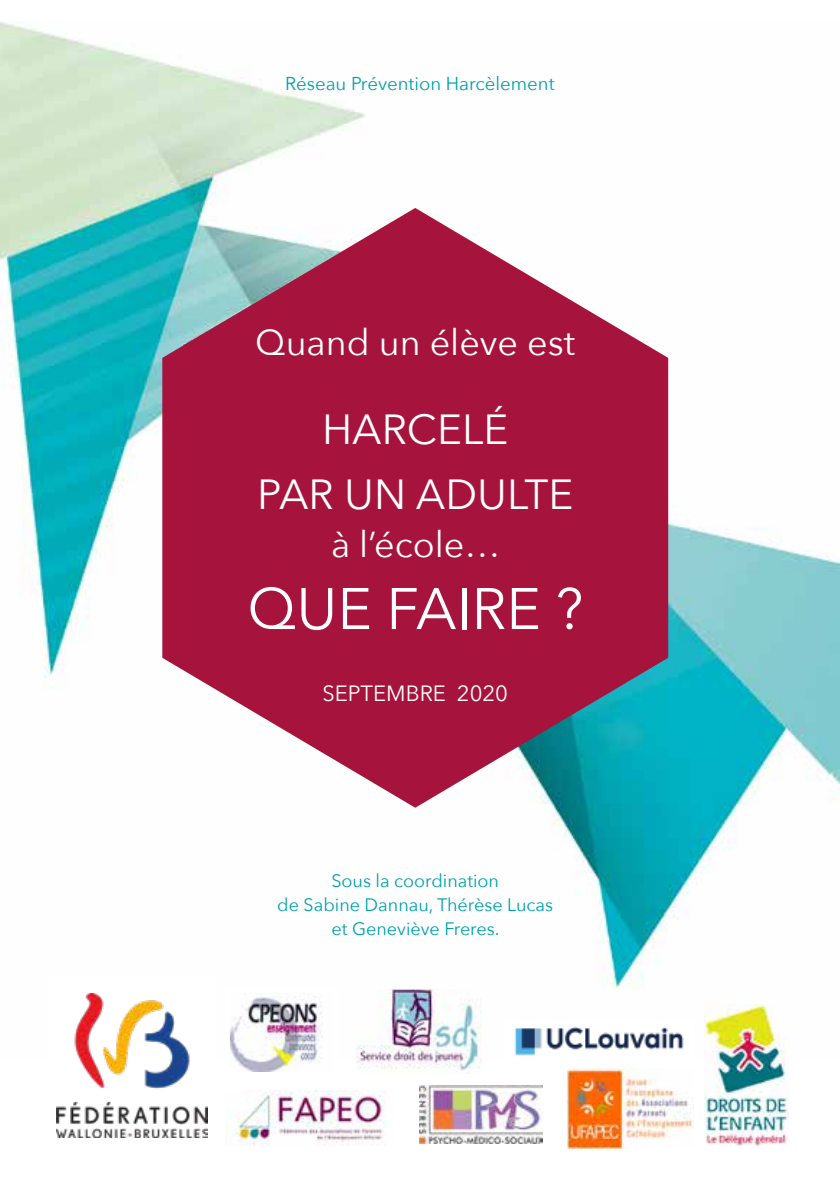
<style>
.page{position:relative;width:840px;height:1191px;background:#fff}
.page>*{position:absolute;margin:0;border:0;box-sizing:border-box;transform-origin:0 0}
.t1{font:58px "Avenir Next";color:#fff}
.t2{font:42px/65px "Avenir Next";color:#fff;text-align:center}
.t3{font:36px "Avenir Next";color:#fff}
.t4{font:22px "Avenir Next";color:#fff}
.t5{font:18.6px "Avenir Next";color:#00a1ac}
.t6{font:18px/24px "Avenir Next";color:#00a1ad;text-align:center}
</style>
<div class="page">
<img style="left:0;top:21px;width:839px;height:968px">
<svg style="left:162px;top:208px;width:505px;height:599px;fill:#a6133c"></svg>
<img style="left:514px;top:1026px;width:170px;height:30px">
<img style="left:230px;top:993px;width:93px;height:78px">
<img style="left:704px;top:1004px;width:84px;height:141px">
<img style="left:567px;top:1068px;width:126px;height:80px">
<div style="left:48px;top:976px;width:168px;height:169px;background:#fff"></div>
<img style="left:56px;top:993px;width:152px;height:144px">
<img style="left:226px;top:1090px;width:159px;height:55px">
<svg style="left:419px;top:1085px;width:124px;height:59px"></svg>
<img style="left:419px;top:1085px;width:122px;height:58px">
<img style="left:356px;top:989px;width:126px;height:84px">
<p class="t5" style="left:285px;top:68px;width:271px">Réseau Prévention Harcèlement</p>
<h3 class="t3" style="left:255px;top:312px;width:321px">Quand un élève est</h3>
<h2 class="t2" style="left:257px;top:395px;width:317px">HARCELÉ<br>PAR UN ADULTE</h2>
<h3 class="t3" style="left:331px;top:514px;width:171px">à l’école…</h3>
<h1 class="t1" style="left:247px;top:560px;width:337px">QUE FAIRE ?</h1>
<p class="t4" style="left:322px;top:675px;width:187px">SEPTEMBRE 2020</p>
<p class="t6" style="left:277px;top:868px;width:277px">Sous la coordination<br>de Sabine Dannau, Thérèse Lucas et Geneviève Freres.</p>
</div>
